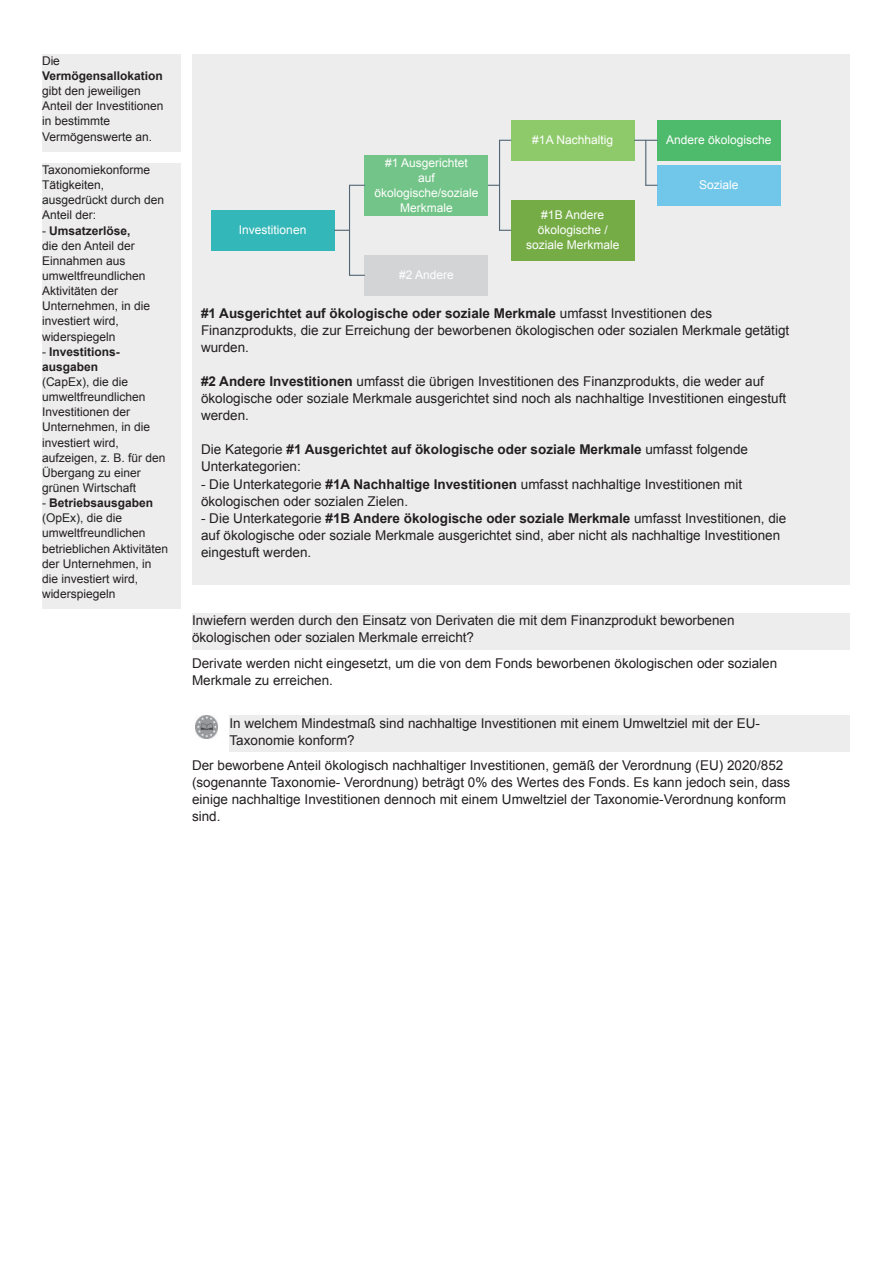
<style>
.page{position:relative;width:893px;height:1263px;background:#fff}
.page>*{position:absolute;margin:0;border:0;box-sizing:border-box;transform-origin:0 0}
.t1{font:13.5px/17px "Arial";color:#231f20}
.t2{font:700 13.5px/17px "Arial";color:#231f20}
.t3{font:12px/15.1px "Arial";color:#231f20}
.t4{font:12px/15.1px "Arial";color:#fff;text-align:center}
.t5{font:700 12px/15.1px "Arial";color:#231f20}
.s1{font-weight:700}
.s2{font-weight:400}
</style>
<div class="page">
<div style="left:42px;top:54px;width:138px;height:97px;background:#ededee"></div>
<div style="left:192px;top:54px;width:658px;height:531px;background:#ededee"></div>
<div style="left:211px;top:210px;width:123px;height:40px;background:#34b7b8"></div>
<div style="left:364px;top:155px;width:124px;height:61px;background:#73c488"></div>
<div style="left:364px;top:255px;width:124px;height:41px;background:#d3d4d6"></div>
<div style="left:657px;top:120px;width:124px;height:40px;background:#4eba6b"></div>
<div style="left:657px;top:165px;width:124px;height:41px;background:#71c7e9"></div>
<div style="left:511px;top:120px;width:123px;height:40px;background:#8eca69"></div>
<div style="left:511px;top:200px;width:123px;height:61px;background:#75ac46"></div>
<svg style="left:334px;top:230px;width:15px;height:1px"></svg>
<hr style="left:349px;top:185px;width:1px;height:90px;background:#506672">
<svg style="left:350px;top:185px;width:14px;height:1px"></svg>
<svg style="left:350px;top:275px;width:14px;height:1px"></svg>
<hr style="left:499px;top:140px;width:1px;height:90px;background:#506672">
<svg style="left:634px;top:140px;width:23px;height:1px"></svg>
<hr style="left:645px;top:140px;width:1px;height:45px;background:#506672">
<div style="left:42px;top:163px;width:138px;height:446px;background:#ededee"></div>
<div style="left:192px;top:613px;width:658px;height:36px;background:#ededee"></div>
<div style="left:230px;top:716px;width:620px;height:36px;background:#ededee"></div>
<img style="left:195px;top:716px;width:23px;height:22px">
<p class="t3" style="left:42px;top:53px;width:19px">Die</p>
<p class="t5" style="left:42px;top:68px;width:122px">Vermögensallokation</p>
<p class="t3" style="left:42px;top:83px;width:123px">gibt den jeweiligen<br>Anteil der Investitionen in bestimmte<br>Vermögenswerte an.</p>
<p class="t3" style="left:42px;top:162px;width:124px">Taxonomiekonforme<br>Tätigkeiten, ausgedrückt durch den<br>Anteil der:</p>
<p class="t3" style="left:42px;top:223px;width:110px">- <span class="s1">Umsatzerlöse,<br></span>die den Anteil der<br>Einnahmen aus umweltfreundlichen<br>Aktivitäten der<br>Unternehmen, in die investiert wird, widerspiegeln</p>
<p class="t5" style="left:42px;top:344px;width:79px"><span class="s2">-</span> Investitions&shy;ausgaben</p>
<p class="t3" style="left:42px;top:374px;width:125px">(CapEx), die die umweltfreundlichen<br>Investitionen der<br>Unternehmen, in die investiert wird, aufzeigen, z. B. für den<br>Übergang zu einer grünen Wirtschaft</p>
<p class="t3" style="left:42px;top:495px;width:128px">- <span class="s1">Betriebsausgaben </span>(OpEx), die die umweltfreundlichen betrieblichen Aktivitäten der Unternehmen, in die investiert wird, widerspiegeln</p>
<p class="t4" style="left:239px;top:222px;width:69px">Investitionen</p>
<p class="t4" style="left:374px;top:155px;width:106px">#1 Ausgerichtet<br>auf ökologische/soziale<br>Merkmale</p>
<p class="t4" style="left:399px;top:267px;width:56px">#2 Andere</p>
<p class="t4" style="left:532px;top:132px;width:82px">#1A Nachhaltig</p>
<p class="t4" style="left:526px;top:207px;width:95px">#1B Andere ökologische / soziale Merkmale</p>
<p class="t4" style="left:666px;top:132px;width:107px">Andere ökologische</p>
<p class="t4" style="left:699px;top:177px;width:41px">Soziale</p>
<p class="t1" style="left:201px;top:305px;width:590px"><span class="s1">#1 Ausgerichtet auf ökologische oder soziale Merkmale</span> umfasst Investitionen des<br>Finanzprodukts, die zur Erreichung der beworbenen ökologischen oder sozialen Merkmale getätigt wurden.</p>
<p class="t1" style="left:201px;top:373px;width:587px"><span class="s1">#2 Andere Investitionen</span> umfasst die übrigen Investitionen des Finanzprodukts, die weder auf ökologische oder soziale Merkmale ausgerichtet sind noch als nachhaltige Investitionen eingestuft werden.</p>
<p class="t2" style="left:201px;top:441px;width:549px"><span class="s2">Die Kategorie</span> #1 Ausgerichtet auf ökologische oder soziale Merkmale <span class="s2">umfasst folgende<br>Unterkategorien:</span></p>
<p class="t1" style="left:201px;top:475px;width:543px">- Die Unterkategorie <span class="s1">#1A Nachhaltige Investitionen</span> umfasst nachhaltige Investitionen mit ökologischen oder sozialen Zielen.</p>
<p class="t1" style="left:201px;top:509px;width:587px">- Die Unterkategorie <span class="s1">#1B Andere ökologische oder soziale Merkmale</span> umfasst Investitionen, die auf ökologische oder soziale Merkmale ausgerichtet sind, aber nicht als nachhaltige Investitionen eingestuft werden.</p>
<p class="t1" style="left:192px;top:612px;width:544px">Inwiefern werden durch den Einsatz von Derivaten die mit dem Finanzprodukt beworbenen ökologischen oder sozialen Merkmale erreicht?</p>
<p class="t1" style="left:192px;top:654px;width:587px">Derivate werden nicht eingesetzt, um die von dem Fonds beworbenen ökologischen oder sozialen<br>Merkmale zu erreichen.</p>
<p class="t1" style="left:230px;top:715px;width:532px">In welchem Mindestmaß sind nachhaltige Investitionen mit einem Umweltziel mit der EU-<br>Taxonomie konform?</p>
<p class="t1" style="left:192px;top:757px;width:600px">Der beworbene Anteil ökologisch nachhaltiger Investitionen, gemäß der Verordnung (EU) 2020/852 (sogenannte Taxonomie- Verordnung) beträgt 0% des Wertes des Fonds. Es kann jedoch sein, dass einige nachhaltige Investitionen dennoch mit einem Umweltziel der Taxonomie-Verordnung konform sind.</p>
</div>
